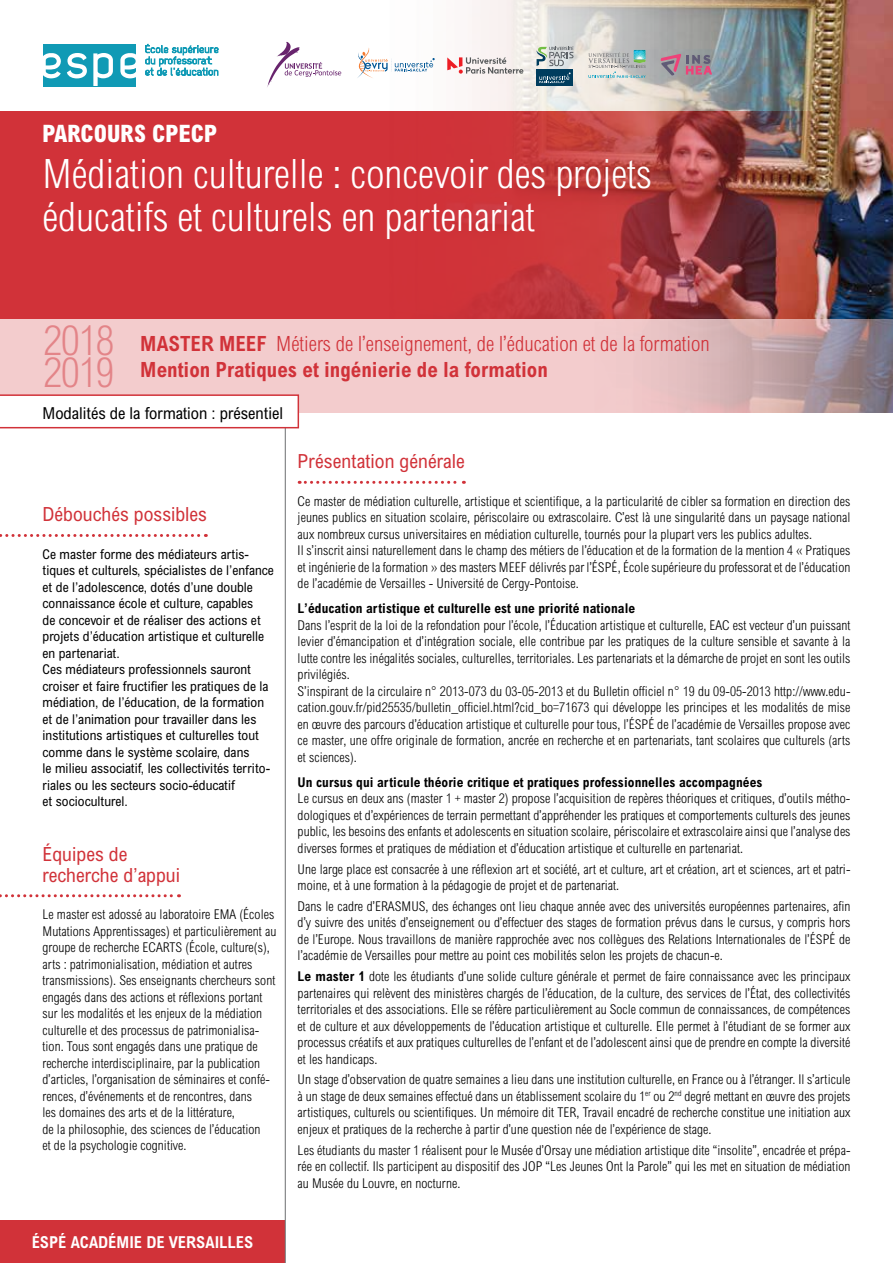
<style>
.page{position:relative;width:893px;height:1263px;background:#fff}
.page>*{position:absolute;margin:0;border:0;box-sizing:border-box;transform-origin:0 0}
.t1{font:300 condensed 41.55px/32.2px "Arial";letter-spacing:-.025em;color:#e38488}
.t2{font:300 condensed 40.5px/43.5px "Arial";color:#fff}
.t3{font:800 condensed 24px "Arial";color:#fff}
.t4{font:300 condensed 21px/25.5px "Arial";color:#d13239}
.t5{font:condensed 19.5px/21px "Arial";letter-spacing:.005em;color:#d13239}
.t6{font:condensed 16.5px "Arial";color:#000}
.t7{font:700 condensed 16.5px "Arial";color:#fff}
.t8{font:300 condensed 13.5px/16.5px "Arial";letter-spacing:.005em;color:#000;text-align:justify}
.t9{font:condensed 13.5px/16.5px "Arial";letter-spacing:.005em;color:#000}
.t10{font:700 condensed 13.5px "Arial";letter-spacing:.005em;color:#000}
.s1{font-weight:700}
</style>
<div class="page">
<div style="left:0;top:1220px;width:285px;height:43px;background:#d13239"></div>
<hr style="left:285px;top:311px;width:1px;height:952px;background:#6d6e71">
<div style="left:0;top:111px;width:893px;height:301px;background:#d13239"></div>
<img style="left:472px;top:0;width:421px;height:319px">
<div style="left:0;top:319px;width:893px;height:93px;background:#f3cccd"></div>
<img style="left:651px;top:319px;width:242px;height:93px">
<svg style="left:299px;top:481px;width:165px;height:3px"></svg>
<svg style="left:0;top:534px;width:206px;height:3px"></svg>
<svg style="left:0;top:894px;width:179px;height:3px"></svg>
<svg style="left:0;top:394px;width:299px;height:34px"></svg>
<div style="left:44px;top:44px;width:92px;height:43px;background:#109ab5"></div>
<svg style="left:44px;top:53px;width:17px;height:25px"></svg>
<svg style="left:67px;top:53px;width:20px;height:25px"></svg>
<svg style="left:93px;top:53px;width:20px;height:33px"></svg>
<svg style="left:120px;top:53px;width:16px;height:25px"></svg>
<svg style="left:145px;top:44px;width:74px;height:32px"></svg>
<svg style="left:267px;top:42px;width:74px;height:45px"></svg>
<svg style="left:357px;top:48px;width:78px;height:30px"></svg>
<svg style="left:537px;top:46px;width:36px;height:20px"></svg>
<div style="left:536px;top:70px;width:37px;height:16px;background:#003d5e"></div>
<svg style="left:539px;top:72px;width:32px;height:11px"></svg>
<svg style="left:447px;top:57px;width:76px;height:17px"></svg>
<svg style="left:588px;top:50px;width:58px;height:28px;background:#bac7c4"></svg>
<svg style="left:660px;top:54px;width:52px;height:22px"></svg>
<h3 class="t3" style="left:43px;top:119px;width:176px">PARCOURS CPECP</h3>
<h2 class="t2" style="left:43px;top:151px;width:611px">Médiation culturelle : concevoir des projets éducatifs et culturels en partenariat</h2>
<h1 class="t1" style="left:44px;top:324px;width:72px">2018<br>2019</h1>
<h3 class="t4" style="left:140px;top:331px;width:571px"><span class="s1">MASTER MEEF</span> Métiers de l’enseignement, de l’éducation et de la formation<br><span class="s1">Mention Pratiques et ingénierie de la formation</span></h3>
<p class="t6" style="left:43px;top:403px;width:242px">Modalités de la formation : présentiel</p>
<h3 class="t5" style="left:43px;top:503px;width:166px">Débouchés possibles</h3>
<p class="t9" style="left:43px;top:546px;width:233px">Ce master forme des médiateurs artis&shy;tiques et culturels, spécialistes de l’enfance et de l’adolescence, dotés d’une double connaissance école et culture, capables<br>de concevoir et de réaliser des actions et projets d’éducation artistique et culturelle en partenariat.<br>Ces médiateurs professionnels sauront croiser et faire fructifier les pratiques de la médiation, de l’éducation, de la formation et de l’animation pour travailler dans les institutions artistiques et culturelles tout comme dans le système scolaire, dans<br>le milieu associatif, les collectivités territo&shy;riales ou les secteurs socio-éducatif<br>et socioculturel.</p>
<h3 class="t5" style="left:43px;top:843px;width:139px">Équipes de recherche d’appui</h3>
<p class="t8" style="left:43px;top:906px;width:235px;text-align:left">Le master est adossé au laboratoire EMA (Écoles Mutations Apprentissages) et particulièrement au groupe de recherche ECARTS (École, culture(s), arts : patrimonialisation, médiation et autres transmissions). Ses enseignants chercheurs sont engagés dans des actions et réflexions portant sur les modalités et les enjeux de la médiation culturelle et des processus de patrimonialisa&shy;tion. Tous sont engagés dans une pratique de recherche interdisciplinaire, par la publication d’articles, l’organisation de séminaires et confé&shy;rences, d’événements et de rencontres, dans<br>les domaines des arts et de la littérature,<br>de la philosophie, des sciences de l’éducation<br>et de la psychologie cognitive.</p>
<h3 class="t5" style="left:298px;top:450px;width:169px">Présentation générale</h3>
<p class="t8" style="left:298px;top:493px;width:554px;text-align:left">Ce master de médiation culturelle, artistique et scientifique, a la particularité de cibler sa formation en direction des jeunes publics en situation scolaire, périscolaire ou extrascolaire. C’est là une singularité dans un paysage national aux nombreux cursus universitaires en médiation culturelle, tournés pour la plupart vers les publics adultes.<br>Il s’inscrit ainsi naturellement dans le champ des métiers de l’éducation et de la formation de la mention 4 « Pratiques et ingénierie de la formation » des masters MEEF délivrés par l’ÉSPÉ, École supérieure du professorat et de l’éducation de l’académie de Versailles - Université de Cergy-Pontoise.</p>
<p class="t10" style="left:298px;top:601px;width:339px">L’éducation artistique et culturelle est une priorité nationale</p>
<p class="t8" style="left:298px;top:617px;width:554px;text-align:left">Dans l’esprit de la loi de la refondation pour l’école, l’Éducation artistique et culturelle, EAC est vecteur d’un puissant levier d’émancipation et d’intégration sociale, elle contribue par les pratiques de la culture sensible et savante à la lutte contre les inégalités sociales, culturelles, territoriales. Les partenariats et la démarche de projet en sont les outils privilégiés.<br>S’inspirant de la circulaire n° 2013-073 du 03-05-2013 et du Bulletin officiel n° 19 du 09-05-2013 http://www.edu&shy;cation.gouv.fr/pid25535/bulletin_officiel.html?cid_bo=71673 qui développe les principes et les modalités de mise en œuvre des parcours d’éducation artistique et culturelle pour tous, l’ÉSPÉ de l’académie de Versailles propose avec ce master, une offre originale de formation, ancrée en recherche et en partenariats, tant scolaires que culturels (arts et sciences).</p>
<p class="t10" style="left:298px;top:774px;width:466px">Un cursus qui articule théorie critique et pratiques professionnelles accompagnées</p>
<p class="t8" style="left:298px;top:790px;width:554px">Le cursus en deux ans (master 1 + master 2) propose l’acquisition de repères théoriques et critiques, d’outils métho&shy;dologiques et d’expériences de terrain permettant d’appréhender les pratiques et comportements culturels des jeunes public, les besoins des enfants et adolescents en situation scolaire, périscolaire et extrascolaire ainsi que l’analyse des diverses formes et pratiques de médiation et d’éducation artistique et culturelle en partenariat.</p>
<p class="t8" style="left:298px;top:860px;width:554px">Une large place est consacrée à une réflexion art et société, art et culture, art et création, art et sciences, art et patri&shy;moine, et à une formation à la pédagogie de projet et de partenariat.</p>
<p class="t8" style="left:298px;top:898px;width:554px">Dans le cadre d’ERASMUS, des échanges ont lieu chaque année avec des universités européennes partenaires, afin d’y suivre des unités d’enseignement ou d’effectuer des stages de formation prévus dans le cursus, y compris hors de l’Europe. Nous travaillons de manière rapprochée avec nos collègues des Relations Internationales de l’ÉSPÉ de l’académie de Versailles pour mettre au point ces mobilités selon les projets de chacun-e.</p>
<p class="t8" style="left:298px;top:968px;width:554px"><span class="s1">Le master 1</span> dote les étudiants d’une solide culture générale et permet de faire connaissance avec les principaux partenaires qui relèvent des ministères chargés de l’éducation, de la culture, des services de l’État, des collectivités territoriales et des associations. Elle se réfère particulièrement au Socle commun de connaissances, de compétences et de culture et aux développements de l’éducation artistique et culturelle. Elle permet à l’étudiant de se former aux processus créatifs et aux pratiques culturelles de l’enfant et de l’adolescent ainsi que de prendre en compte la diversité et les handicaps.</p>
<p class="t8" style="left:298px;top:1071px;width:554px">Un stage d’observation de quatre semaines a lieu dans une institution culturelle, en France ou à l’étranger. Il s’articule à un stage de deux semaines effectué dans un établissement scolaire du 1<sup>er</sup> ou 2<sup>nd</sup> degré mettant en œuvre des projets artistiques, culturels ou scientifiques. Un mémoire dit TER, Travail encadré de recherche constitue une initiation aux enjeux et pratiques de la recherche à partir d’une question née de l’expérience de stage.</p>
<p class="t8" style="left:298px;top:1141px;width:554px">Les étudiants du master 1 réalisent pour le Musée d’Orsay une médiation artistique dite “insolite”, encadrée et prépa&shy;rée en collectif. Ils participent au dispositif des JOP “Les Jeunes Ont la Parole” qui les met en situation de médiation au Musée du Louvre, en nocturne.</p>
<p class="t7" style="left:32px;top:1233px;width:223px">ÉSPÉ ACADÉMIE DE VERSAILLES</p>
</div>
